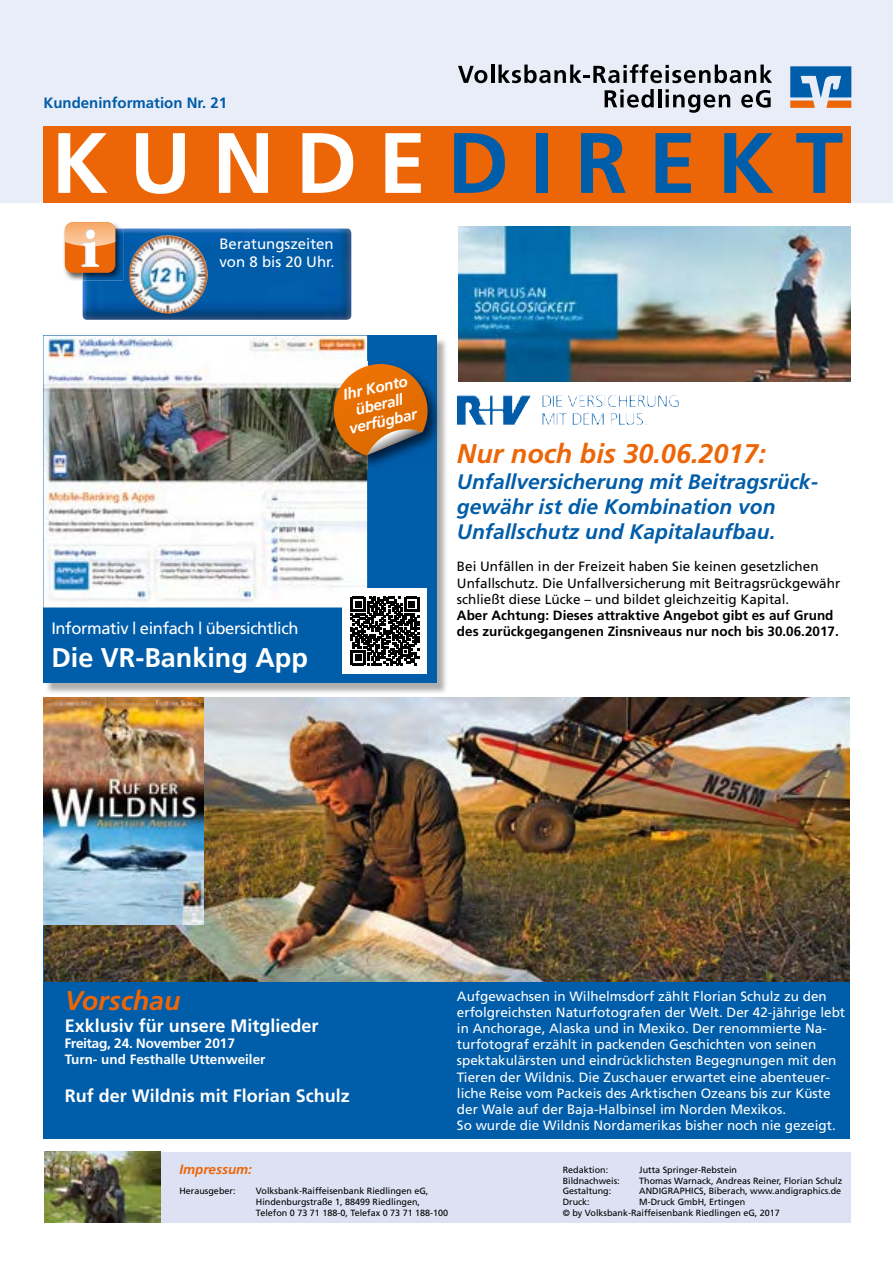
<style>
.page{position:relative;width:893px;height:1263px;background:#fff}
.page>*{position:absolute;margin:0;border:0;box-sizing:border-box;transform-origin:0 0}
.t1{font:700 85.5px "Frutiger";letter-spacing:.25em;color:#005da9}
.t2{font:italic 700 27px "Frutiger";color:#ec6608}
.t3{font:700 27px "Frutiger";color:#fff}
.t4{font:italic 700 21px/25.2px "Frutiger";color:#005da9}
.t5{font:700 18px "Frutiger";color:#fff}
.t6{font:16.5px "Frutiger";letter-spacing:-.025em;color:#fff}
.t7{font:italic 700 15.3px/17.2px "Frutiger";color:#fff;text-align:center}
.t8{font:15px/18px "Frutiger";color:#fff}
.t9{font:700 15px "Frutiger";color:#005da9}
.t10{font:13.5px/16.2px "Frutiger";color:#fff}
.t11{font:13.5px/16.2px "Frutiger";color:#000}
.t12{font:700 13.5px/16.2px "Frutiger";color:#000}
.t13{font:700 13.5px "Frutiger";color:#fff}
.t14{font:700 13.5px "Frutiger VR";color:#fff}
.t15{font:italic 700 13.5px "Frutiger";color:#ec6608}
.t16{font:9px/10.8px "Frutiger";color:#000}
.s1{color:#fff}
</style>
<div class="page">
<div style="left:43px;top:717px;width:806px;height:421px;background:#005da9"></div>
<img style="left:44px;top:698px;width:805px;height:283px">
<div style="left:0;top:0;width:893px;height:202px;background:#e9edf8"></div>
<div style="left:43px;top:126px;width:808px;height:76px;background:#ec6608"></div>
<svg style="left:605px;top:89px;width:49px;height:19px"></svg>
<hr style="left:658px;top:89px;width:3px;height:18px;background:#000">
<svg style="left:666px;top:89px;width:64px;height:24px"></svg>
<svg style="left:741px;top:90px;width:30px;height:18px"></svg>
<svg style="left:458px;top:66px;width:29px;height:17px"></svg>
<hr style="left:491px;top:65px;width:3px;height:18px;background:#000">
<svg style="left:498px;top:64px;width:274px;height:19px"></svg>
<svg style="left:790px;top:66px;width:61px;height:42px"></svg>
<div style="left:44px;top:1152px;width:807px;height:70px;background:#dce1f3"></div>
<img style="left:44px;top:1152px;width:117px;height:70px">
<img style="left:398px;top:340px;width:48px;height:353px">
<img style="left:47px;top:683px;width:351px;height:10px">
<div style="left:43px;top:336px;width:394px;height:347px;background:#005da9"></div>
<img style="left:43px;top:336px;width:324px;height:271px">
<img style="left:331px;top:362px;width:111px;height:107px">
<svg style="left:334px;top:364px;width:94px;height:91px;background:#ba712e"></svg>
<div style="left:343px;top:588px;width:84px;height:85px;background:#fff"></div>
<svg style="left:351px;top:597px;width:68px;height:68px"></svg>
<img style="left:83px;top:229px;width:268px;height:91px">
<img style="left:64px;top:224px;width:59px;height:57px">
<img style="left:83px;top:229px;width:40px;height:52px">
<div style="left:65px;top:222px;width:50px;height:51px;background:#ec6608;border-radius:8px"></div>
<svg style="left:65px;top:222px;width:50px;height:45px"></svg>
<img style="left:129px;top:235px;width:78px;height:79px">
<img style="left:457px;top:395px;width:221px;height:30px">
<img style="left:458px;top:227px;width:393px;height:155px">
<img style="left:43px;top:698px;width:161px;height:226px">
<p class="t9" style="left:43px;top:94px;width:185px">Kundeninformation Nr. 21</p>
<h1 class="t1" style="left:51px;top:113px;width:793px"><span class="s1">KUNDE</span>DIREKT</h1>
<p class="t8" style="left:219px;top:234px;width:117px">Beratungszeiten von 8 bis 20 Uhr.</p>
<p class="t7" style="left:340px;top:386px;width:71px;rotate:-12deg">Ihr Konto überall verfügbar</p>
<p class="t6" style="left:51px;top:619px;width:249px">Informativ | einfach | übersichtlich</p>
<h2 class="t3" style="left:51px;top:642px;width:258px">Die VR-Banking App</h2>
<h2 class="t2" style="left:457px;top:438px;width:311px">Nur noch bis 30.06.2017:</h2>
<h3 class="t4" style="left:457px;top:468px;width:363px">Unfallversicherung mit Beitragsrück&shy;gewähr ist die Kombination von<br>Unfallschutz und Kapitalaufbau.</h3>
<p class="t11" style="left:457px;top:558px;width:385px">Bei Unfällen in der Freizeit haben Sie keinen gesetzlichen<br>Unfallschutz. Die Unfallversicherung mit Beitragsrückgewähr schließt diese Lücke – und bildet gleichzeitig Kapital.</p>
<p class="t12" style="left:457px;top:607px;width:383px">Aber Achtung: Dieses attraktive Angebot gibt es auf Grund des zurückgegangenen Zinsniveaus nur noch bis 30.06.2017.</p>
<h2 class="t2" style="left:65px;top:985px;width:117px">Vorschau</h2>
<h3 class="t5" style="left:65px;top:1015px;width:255px">Exklusiv für unsere Mitglieder</h3>
<p class="t14" style="left:65px;top:1035px;width:172px">Freitag, 24. November 2017</p>
<p class="t13" style="left:65px;top:1051px;width:202px">Turn- und Festhalle Uttenweiler</p>
<h3 class="t5" style="left:65px;top:1085px;width:287px">Ruf der Wildnis mit Florian Schulz</h3>
<p class="t10" style="left:457px;top:988px;width:390px">Aufgewachsen in Wilhelmsdorf zählt Florian Schulz zu den erfolgreichsten Naturfotografen der Welt. Der 42-jährige lebt in Anchorage, Alaska und in Mexiko. Der renommierte Na&shy;turfotograf erzählt in packenden Geschichten von seinen spektakulärsten und eindrücklichsten Begegnungen mit den Tieren der Wildnis. Die Zuschauer erwartet eine abenteuer&shy;liche Reise vom Packeis des Arktischen Ozeans bis zur Küste der Wale auf der Baja-Halbinsel im Norden Mexikos.<br>So wurde die Wildnis Nordamerikas bisher noch nie gezeigt.</p>
<p class="t15" style="left:179px;top:1161px;width:74px">Impressum:</p>
<p class="t16" style="left:179px;top:1185px;width:58px">Herausgeber:</p>
<p class="t16" style="left:256px;top:1185px;width:194px">Volksbank-Raiffeisenbank Riedlingen eG,<br>Hindenburgstraße 1, 88499 Riedlingen,<br>Telefon 0 73 71 188-0, Telefax 0 73 71 188-100</p>
<p class="t16" style="left:563px;top:1164px;width:47px">Redaktion:</p>
<p class="t16" style="left:639px;top:1164px;width:99px">Jutta Springer-Rebstein</p>
<p class="t16" style="left:563px;top:1175px;width:59px">Bildnachweis:</p>
<p class="t16" style="left:639px;top:1175px;width:205px">Thomas Warnack, Andreas Reiner, Florian Schulz</p>
<p class="t16" style="left:563px;top:1186px;width:50px">Gestaltung:</p>
<p class="t16" style="left:639px;top:1186px;width:204px">ANDIGRAPHICS, Biberach, www.andigraphics.de</p>
<p class="t16" style="left:563px;top:1196px;width:28px">Druck:</p>
<p class="t16" style="left:563px;top:1196px;width:219px;text-indent:76px">M-Druck GmbH, Ertingen<br>© by Volksbank-Raiffeisenbank Riedlingen eG, 2017</p>
</div>
